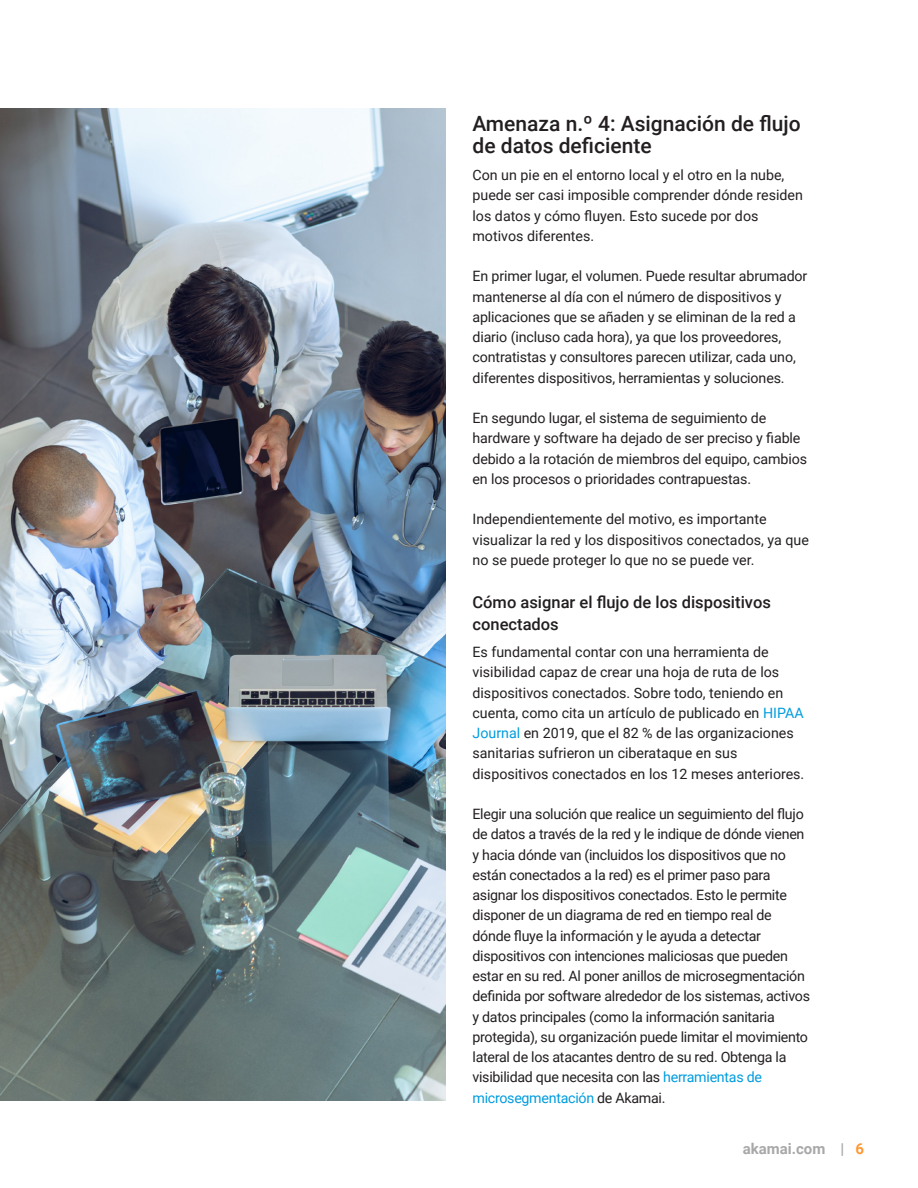
<style>
.page{position:relative;width:918px;height:1188px;background:#fff}
.page>*{position:absolute;margin:0;border:0;box-sizing:border-box;transform-origin:0 0}
.Subhead{font:500 21px/22.5px "Roboto";color:#231f20}
.Subhead-2{font:500 16.5px/22.5px "Roboto";color:#231f20}
.t1{font:700 15px "Roboto";color:#a8a8aa}
.Body{font:14.25px/20.2px "Roboto";letter-spacing:-.01em;color:#231f20}
.s1{color:#009cde}
.s2{color:#f93}
</style>
<div class="page">
<img style="left:0;top:108px;width:446px;height:993px">
<p class="Subhead" style="left:472px;top:111px;width:330px">Amenaza n.º 4: Asignación de flujo de datos deficiente</p>
<p class="Body" style="left:472px;top:164px;width:332px">Con un pie en el entorno local y el otro en la nube, puede ser casi imposible comprender dónde residen los datos y cómo fluyen. Esto sucede por dos motivos diferentes.</p>
<p class="Body" style="left:472px;top:266px;width:336px">En primer lugar, el volumen. Puede resultar abrumador mantenerse al día con el número de dispositivos y aplicaciones que se añaden y se eliminan de la red a diario (incluso cada hora), ya que los proveedores, contratistas y consultores parecen utilizar, cada uno, diferentes dispositivos, herramientas y soluciones.</p>
<p class="Body" style="left:472px;top:407px;width:336px">En segundo lugar, el sistema de seguimiento de hardware y software ha dejado de ser preciso y fiable debido a la rotación de miembros del equipo, cambios en los procesos o prioridades contrapuestas.</p>
<p class="Body" style="left:472px;top:509px;width:338px">Independientemente del motivo, es importante visualizar la red y los dispositivos conectados, ya que no se puede proteger lo que no se puede ver.</p>
<p class="Subhead-2" style="left:472px;top:590px;width:300px">Cómo asignar el flujo de los dispositivos conectados</p>
<p class="Body" style="left:472px;top:641px;width:333px">Es fundamental contar con una herramienta de visibilidad capaz de crear una hoja de ruta de los dispositivos conectados. Sobre todo, teniendo en cuenta, como cita un artículo de publicado en <span class="s1">HIPAA Journal</span> en 2019, que el 82 % de las organizaciones sanitarias sufrieron un ciberataque en sus dispositivos conectados en los 12 meses anteriores.</p>
<p class="Body" style="left:472px;top:803px;width:339px">Elegir una solución que realice un seguimiento del flujo de datos a través de la red y le indique de dónde vienen y hacia dónde van (incluidos los dispositivos que no están conectados a la red) es el primer paso para asignar los dispositivos conectados. Esto le permite disponer de un diagrama de red en tiempo real de dónde fluye la información y le ayuda a detectar dispositivos con intenciones maliciosas que pueden estar en su red. Al poner anillos de microsegmentación definida por software alrededor de los sistemas, activos y datos principales (como la información sanitaria protegida), su organización puede limitar el movimiento lateral de los atacantes dentro de su red. Obtenga la visibilidad que necesita con las <span class="s1">herramientas de microsegmentación</span> de Akamai.</p>
<p class="t1" style="left:743px;top:1139px;width:123px">akamai.com | <span class="s2">6</span></p>
</div>
